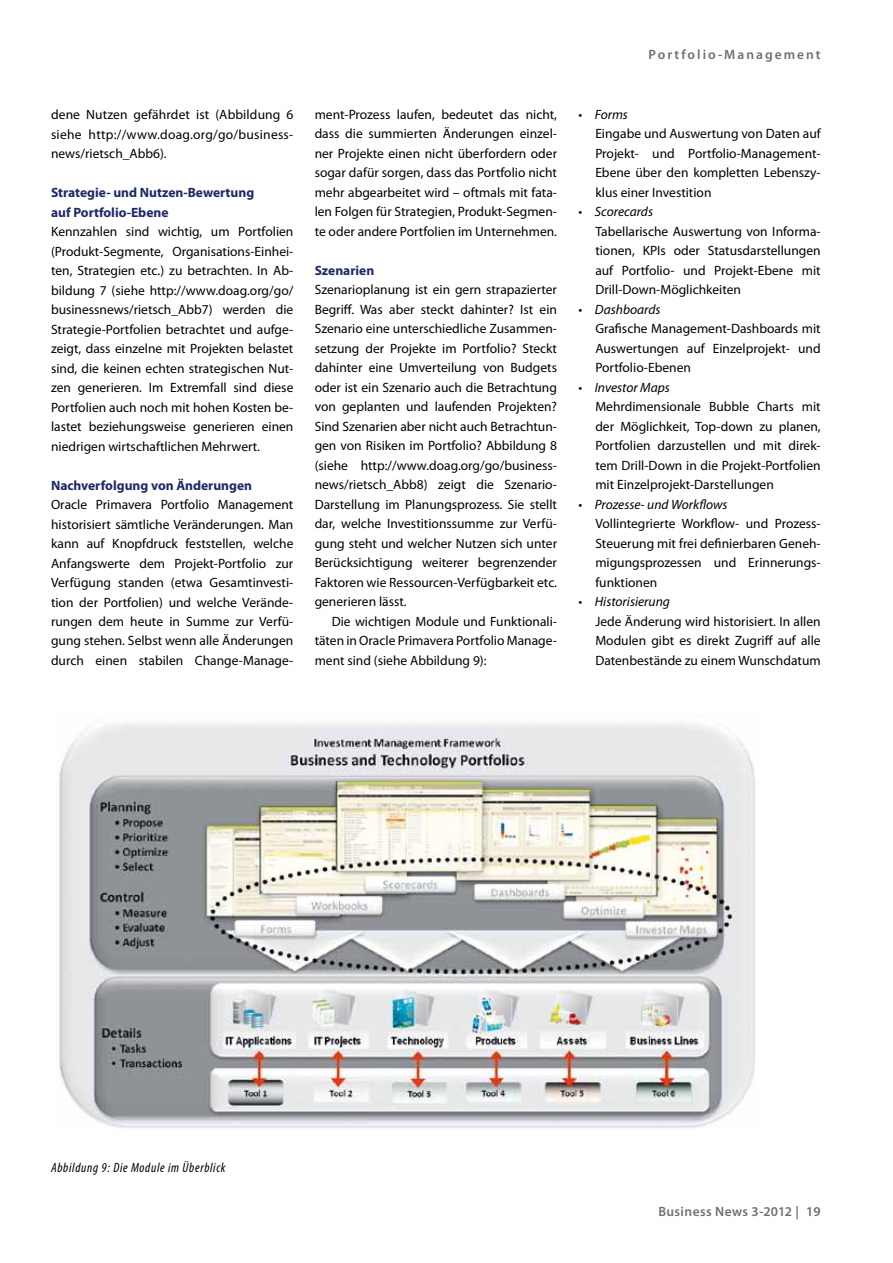
<style>
.page{position:relative;width:893px;height:1263px;background:#fff}
.page>*{position:absolute;margin:0;border:0;box-sizing:border-box;transform-origin:0 0}
.t1{font:13.5px/19.5px "Myriad Pro";color:#000;text-align:justify}
.t2{font:700 13.5px/19.5px "Myriad Pro";color:#1d2867}
.t3{font:italic 13.5px "Myriad Pro";color:#000}
.t4{font:italic condensed 13.5px "Myriad Pro";letter-spacing:.05em;color:#000}
.t5{font:600 13.5px "Myriad Pro";letter-spacing:.03em;color:#6f6f6e}
.t6{font:600 13.5px "Myriad Pro";letter-spacing:.14em;color:#6f6f6e}
</style>
<div class="page">
<img style="left:59px;top:723px;width:696px;height:405px">
<p class="t1" style="left:51px;top:105px;width:244px">dene Nutzen gefährdet ist (Abbildung 6 siehe http://www.doag.org/go/business&shy;news/rietsch_Abb6).</p>
<p class="t2" style="left:51px;top:182px;width:205px">Strategie- und Nutzen-Bewertung auf Portfolio-Ebene</p>
<p class="t1" style="left:51px;top:222px;width:244px">Kennzahlen sind wichtig, um Portfolien (Produkt-Segmente, Organisations-Einhei&shy;ten, Strategien etc.) zu betrachten. In Ab&shy;bildung 7 (siehe http://www.doag.org/go/ businessnews/rietsch_Abb7) werden die Strategie-Portfolien betrachtet und aufge&shy;zeigt, dass einzelne mit Projekten belastet sind, die keinen echten strategischen Nut&shy;zen generieren. Im Extremfall sind diese Portfolien auch noch mit hohen Kosten be&shy;lastet beziehungsweise generieren einen niedrigen wirtschaftlichen Mehrwert.</p>
<p class="t2" style="left:51px;top:475px;width:203px">Nachverfolgung von Änderungen</p>
<p class="t1" style="left:51px;top:494px;width:244px">Oracle Primavera Portfolio Management historisiert sämtliche Veränderungen. Man kann auf Knopfdruck feststellen, welche Anfangswerte dem Projekt-Portfolio zur Verfügung standen (etwa Gesamtinvesti&shy;tion der Portfolien) und welche Verände&shy;rungen dem heute in Summe zur Verfü&shy;gung stehen. Selbst wenn alle Änderungen durch einen stabilen Change-Manage-</p>
<p class="t1" style="left:315px;top:104px;width:244px">ment-Prozess laufen, bedeutet das nicht, dass die summierten Änderungen einzel&shy;ner Projekte einen nicht überfordern oder sogar dafür sorgen, dass das Portfolio nicht mehr abgearbeitet wird – oftmals mit fata&shy;len Folgen für Strategien, Produkt-Segmen&shy;te oder andere Portfolien im Unternehmen.</p>
<p class="t2" style="left:315px;top:260px;width:61px">Szenarien</p>
<p class="t1" style="left:315px;top:280px;width:244px">Szenarioplanung ist ein gern strapazierter Begriff. Was aber steckt dahinter? Ist ein Szenario eine unterschiedliche Zusammen&shy;setzung der Projekte im Portfolio? Steckt dahinter eine Umverteilung von Budgets oder ist ein Szenario auch die Betrachtung von geplanten und laufenden Projekten?<br>Sind Szenarien aber nicht auch Betrachtun&shy;gen von Risiken im Portfolio? Abbildung 8 (siehe http://www.doag.org/go/business&shy;news/rietsch_Abb8) zeigt die Szenario-Darstellung im Planungsprozess. Sie stellt dar, welche Investitionssumme zur Verfü&shy;gung steht und welcher Nutzen sich unter Berücksichtigung weiterer begrenzender Faktoren wie Ressourcen-Verfügbarkeit etc. generieren lässt.</p>
<p class="t1" style="left:315px;top:611px;width:244px;text-indent:17px">Die wichtigen Module und Funktionali&shy;täten in Oracle Primavera Portfolio Manage&shy;ment sind (siehe Abbildung 9):</p>
<p class="t6" style="left:649px;top:46px;width:174px">Portfolio-Management</p>
<p class="t3" style="left:578px;top:106px;width:51px">• Forms</p>
<p class="t1" style="left:595px;top:124px;width:227px">Eingabe und Auswertung von Daten auf Projekt- und Portfolio-Management-Ebene über den kompletten Lebenszy&shy;klus einer Investition</p>
<p class="t3" style="left:578px;top:203px;width:76px">• Scorecards</p>
<p class="t1" style="left:595px;top:221px;width:227px">Tabellarische Auswertung von Informa&shy;tionen, KPIs oder Statusdarstellungen auf Portfolio- und Projekt-Ebene mit Drill-Down-Möglichkeiten</p>
<p class="t3" style="left:578px;top:301px;width:84px">• Dashboards</p>
<p class="t1" style="left:595px;top:319px;width:227px">Grafische Management-Dashboards mit Auswertungen auf Einzelprojekt- und Portfolio-Ebenen</p>
<p class="t3" style="left:578px;top:379px;width:93px">• Investor Maps</p>
<p class="t1" style="left:595px;top:397px;width:227px">Mehrdimensionale Bubble Charts mit der Möglichkeit, Top-down zu planen, Portfolien darzustellen und mit direk&shy;tem Drill-Down in die Projekt-Portfolien mit Einzelprojekt-Darstellungen</p>
<p class="t3" style="left:578px;top:496px;width:151px">• Prozesse- und Workflows</p>
<p class="t1" style="left:595px;top:514px;width:227px">Vollintegrierte Workflow- und Prozess-Steuerung mit frei definierbaren Geneh&shy;migungsprozessen und Erinnerungs&shy;funktionen</p>
<p class="t3" style="left:578px;top:593px;width:93px">• Historisierung</p>
<p class="t1" style="left:595px;top:611px;width:227px">Jede Änderung wird historisiert. In allen Modulen gibt es direkt Zugriff auf alle Datenbestände zu einem Wunschdatum</p>
<p class="t4" style="left:51px;top:1159px;width:176px">Abbildung 9: Die Module im Überblick</p>
<p class="t5" style="left:658px;top:1203px;width:164px">Business News 3-2012 | 19</p>
</div>
